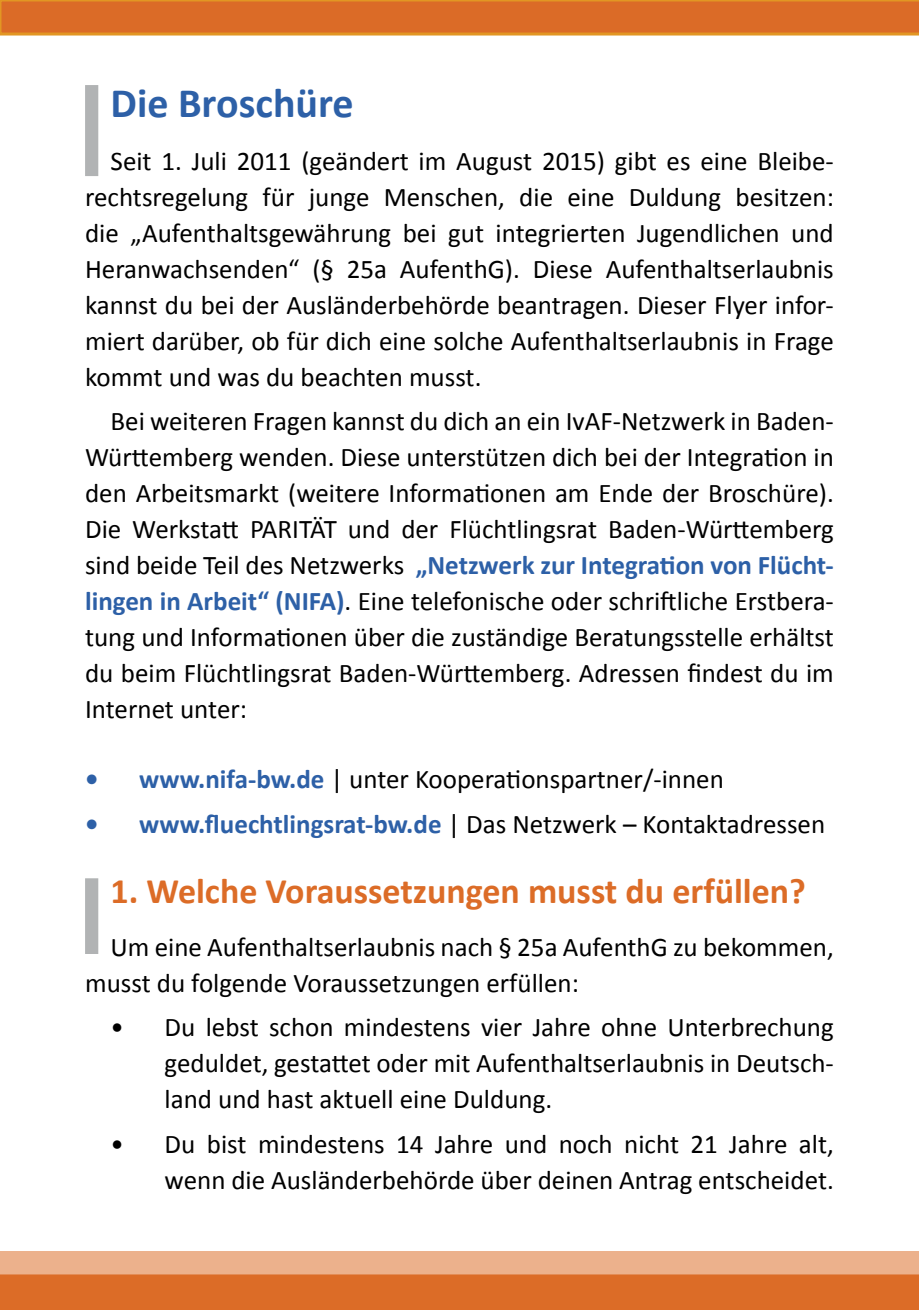
<style>
.page{position:relative;width:919px;height:1310px;background:#fff}
.page>*{position:absolute;margin:0;border:0;box-sizing:border-box;transform-origin:0 0}
.t1{font:700 42px "Calibri";color:#2d60a7}
.t2{font:700 36px "Calibri";color:#dc6c27}
.t3{font:27px/36px "Calibri";color:#000;text-align:justify}
.s1{font-weight:700;color:#2d60a7}
</style>
<div class="page">
<svg style="left:0;top:0;width:918px;height:36px;background:#dc7229"></svg>
<div style="left:0;top:1276px;width:918px;height:34px;background:#dc6c27"></div>
<div style="left:0;top:1251px;width:918px;height:25px;background:#ecb18c"></div>
<div style="left:85px;top:878px;width:13px;height:76px;background:#b1b3b4"></div>
<div style="left:85px;top:85px;width:13px;height:91px;background:#b1b3b4"></div>
<h1 class="t1" style="left:111px;top:76px;width:244px">Die Broschüre</h1>
<p class="t3" style="left:85px;top:143px;width:750px;text-indent:26px">Seit 1. Juli 2011 (geändert im August 2015) gibt es eine Bleibe&shy;rechtsregelung für junge Menschen, die eine Duldung besitzen: die „Aufenthaltsgewährung bei gut integrierten Jugendlichen und Heranwachsenden“ (§ 25a AufenthG). Diese Aufenthaltserlaubnis kannst du bei der Ausländerbehörde beantragen. Dieser Flyer infor&shy;miert darüber, ob für dich eine solche Aufenthaltserlaubnis in Frage kommt und was du beachten musst.</p>
<p class="t3" style="left:85px;top:403px;width:750px;text-indent:26px">Bei weiteren Fragen kannst du dich an ein IvAF-Netzwerk in Baden-Württemberg wenden. Diese unterstützen dich bei der Integration in den Arbeitsmarkt (weitere Informationen am Ende der Broschüre).<br>Die Werkstatt PARITÄT und der Flüchtlingsrat Baden-Württemberg sind beide Teil des Netzwerks <span class="s1">„Netzwerk zur Integration von Flücht&shy;lingen in Arbeit“ (NIFA)</span>. Eine telefonische oder schriftliche Erstbera&shy;tung und Informationen über die zuständige Beratungsstelle erhältst du beim Flüchtlingsrat Baden-Württemberg. Adressen findest du im Internet unter:</p>
<p class="t3" style="left:85px;top:761px;width:640px"><span class="s1">• www.nifa-bw.de</span> | unter Kooperationspartner/-innen</p>
<p class="t3" style="left:85px;top:806px;width:741px"><span class="s1">• www.fluechtlingsrat-bw.de</span> | Das Netzwerk – Kontaktadressen</p>
<h2 class="t2" style="left:111px;top:868px;width:696px">1. Welche Voraussetzungen musst du erfüllen?</h2>
<p class="t3" style="left:85px;top:929px;width:750px;text-indent:26px">Um eine Aufenthaltserlaubnis nach § 25a AufenthG zu bekommen, musst du folgende Voraussetzungen erfüllen:</p>
<p class="t3" style="left:165px;top:1009px;width:670px;text-indent:-54px">• Du lebst schon mindestens vier Jahre ohne Unterbrechung geduldet, gestattet oder mit Aufenthaltserlaubnis in Deutsch&shy;land und hast aktuell eine Duldung.</p>
<p class="t3" style="left:111px;top:1126px;width:724px;text-align:right">• Du bist mindestens 14 Jahre und noch nicht 21 Jahre alt, wenn die Ausländerbehörde über deinen Antrag entscheidet.</p>
</div>
